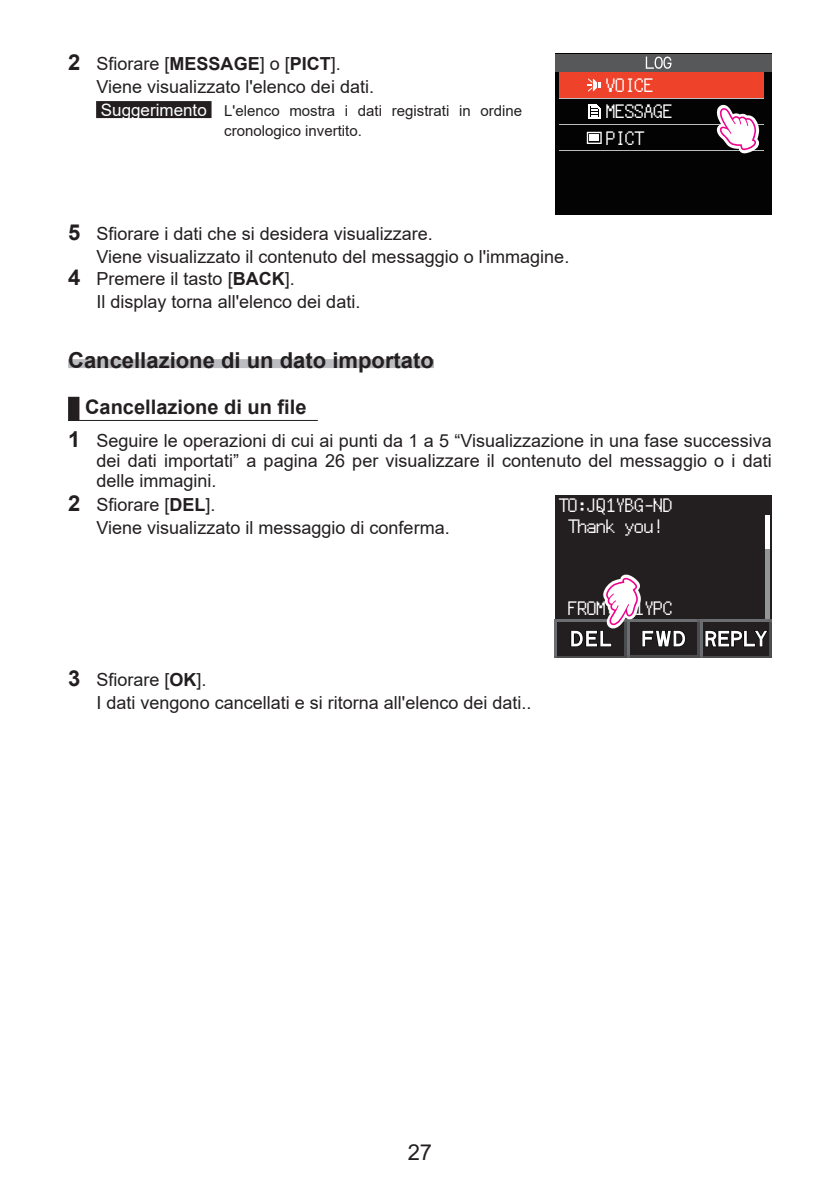
<style>
.page{position:relative;width:840px;height:1191px;background:#fff}
.page>*{position:absolute;margin:0;border:0;box-sizing:border-box;transform-origin:0 0}
.t1{font:700 22px "Arial";color:#231f20}
.t2{font:22px "Arial";color:#231f20}
.t3{font:700 20px "Arial";color:#231f20}
.t4{font:19px/26.4px "JF Dot K14 2004 Regular";color:#fff}
.t5{font:18px/22.8px "Arial";color:#231f20}
.t6{font:15px/20px "Arial";color:#231f20}
.s1{font-weight:700;font-size:22px}
.s2{font-weight:700}
.s3{font-size:17px;color:#fff}
</style>
<div class="page">
<div style="left:68px;top:359px;width:366px;height:9px;background:#bcbdc0"></div>
<div style="left:68px;top:397px;width:11px;height:24px;background:#231f20"></div>
<hr style="left:68px;top:420px;width:250px;height:1px;background:#231f20">
<div style="left:96px;top:101px;width:115px;height:17px;background:#231f20"></div>
<div style="left:554px;top:54px;width:217px;height:161px;background:#030303"></div>
<div style="left:554px;top:54px;width:217px;height:17px;background:#57585a"></div>
<div style="left:558px;top:72px;width:204px;height:26px;background:#ef422a"></div>
<hr style="left:558px;top:150px;width:204px;height:1px;background:#bcbdc0">
<hr style="left:558px;top:124px;width:204px;height:1px;background:#bcbdc0">
<hr style="left:558px;top:98px;width:204px;height:1px;background:#bcbdc0">
<svg style="left:645px;top:57px;width:26px;height:12px"></svg>
<svg style="left:588px;top:104px;width:12px;height:15px"></svg>
<svg style="left:586px;top:132px;width:15px;height:12px"></svg>
<svg style="left:587px;top:78px;width:13px;height:14px"></svg>
<svg style="left:716px;top:105px;width:43px;height:48px"></svg>
<div style="left:554px;top:495px;width:217px;height:162px;background:#231f20"></div>
<hr style="left:554px;top:619px;width:72px;height:2px;background:#6c6d70">
<hr style="left:554px;top:656px;width:71px;height:1px;background:#4b4c4d">
<hr style="left:554px;top:619px;width:2px;height:38px;background:#6c6d70">
<hr style="left:624px;top:619px;width:2px;height:38px;background:#4b4c4d">
<hr style="left:699px;top:619px;width:72px;height:2px;background:#6c6d70">
<hr style="left:699px;top:656px;width:71px;height:1px;background:#4b4c4d">
<hr style="left:699px;top:619px;width:2px;height:38px;background:#6c6d70">
<hr style="left:769px;top:619px;width:2px;height:38px;background:#4b4c4d">
<svg style="left:705px;top:630px;width:62px;height:17px"></svg>
<hr style="left:627px;top:619px;width:72px;height:2px;background:#6c6d70">
<hr style="left:627px;top:656px;width:71px;height:1px;background:#4b4c4d">
<hr style="left:627px;top:619px;width:2px;height:38px;background:#6c6d70">
<hr style="left:697px;top:619px;width:2px;height:38px;background:#4b4c4d">
<hr style="left:765px;top:515px;width:4px;height:103px;background:#939598">
<hr style="left:765px;top:515px;width:4px;height:34px;background:#fff">
<svg style="left:570px;top:574px;width:115px;height:73px"></svg>
<p class="t5" style="left:96px;top:52px;width:279px;text-indent:-28px"><span class="s1">2</span> Sfiorare [<span class="s2">MESSAGE</span>] o [<span class="s2">PICT</span>].<br>Viene visualizzato l'elenco dei dati.</p>
<p class="t6" style="left:224px;top:100px;width:299px;text-indent:-123px"><span class="s3">Suggerimento</span> L'elenco mostra i dati registrati in ordine cronologico invertito.</p>
<p class="t4" style="left:606px;top:72px;width:68px">VOICE<br>MESSAGE</p>
<p class="t4" style="left:606px;top:125px;width:39px">PICT</p>
<p class="t5" style="left:68px;top:222px;width:366px"><span class="s1">5</span> Sfiorare i dati che si desidera visualizzare.</p>
<p class="t5" style="left:96px;top:245px;width:474px">Viene visualizzato il contenuto del messaggio o l'immagine.</p>
<p class="t5" style="left:68px;top:267px;width:228px"><span class="s1">4</span> Premere il tasto [<span class="s2">BACK</span>].</p>
<p class="t5" style="left:96px;top:290px;width:265px">Il display torna all'elenco dei dati.</p>
<p class="t1" style="left:68px;top:344px;width:367px">Cancellazione di un dato importato</p>
<p class="t3" style="left:85px;top:393px;width:223px">Cancellazione di un file</p>
<p class="t5" style="left:96px;top:430px;width:676px;line-height:20px;text-align:justify;text-indent:-28px"><span class="s1">1</span> Seguire le operazioni di cui ai punti da 1 a 5 “Visualizzazione in una fase successiva dei dati importati” a pagina 26 per visualizzare il contenuto del messaggio o i dati delle immagini.</p>
<p class="t5" style="left:96px;top:493px;width:354px;text-indent:-28px"><span class="s1">2</span> Sfiorare [<span class="s2">DEL</span>].<br>Viene visualizzato il messaggio di conferma.</p>
<p class="t4" style="left:558px;top:491px;width:115px">TO:JQ1YBG-ND</p>
<p class="t4" style="left:568px;top:513px;width:96px">Thank you!</p>
<p class="t5" style="left:96px;top:668px;width:436px;text-indent:-28px"><span class="s1">3</span> Sfiorare [<span class="s2">OK</span>].<br>I dati vengono cancellati e si ritorna all'elenco dei dati..</p>
<p class="t4" style="left:568px;top:594px;width:106px">FROM:JH1YPC</p>
<p class="t2" style="left:407px;top:1136px;width:26px">27</p>
</div>
